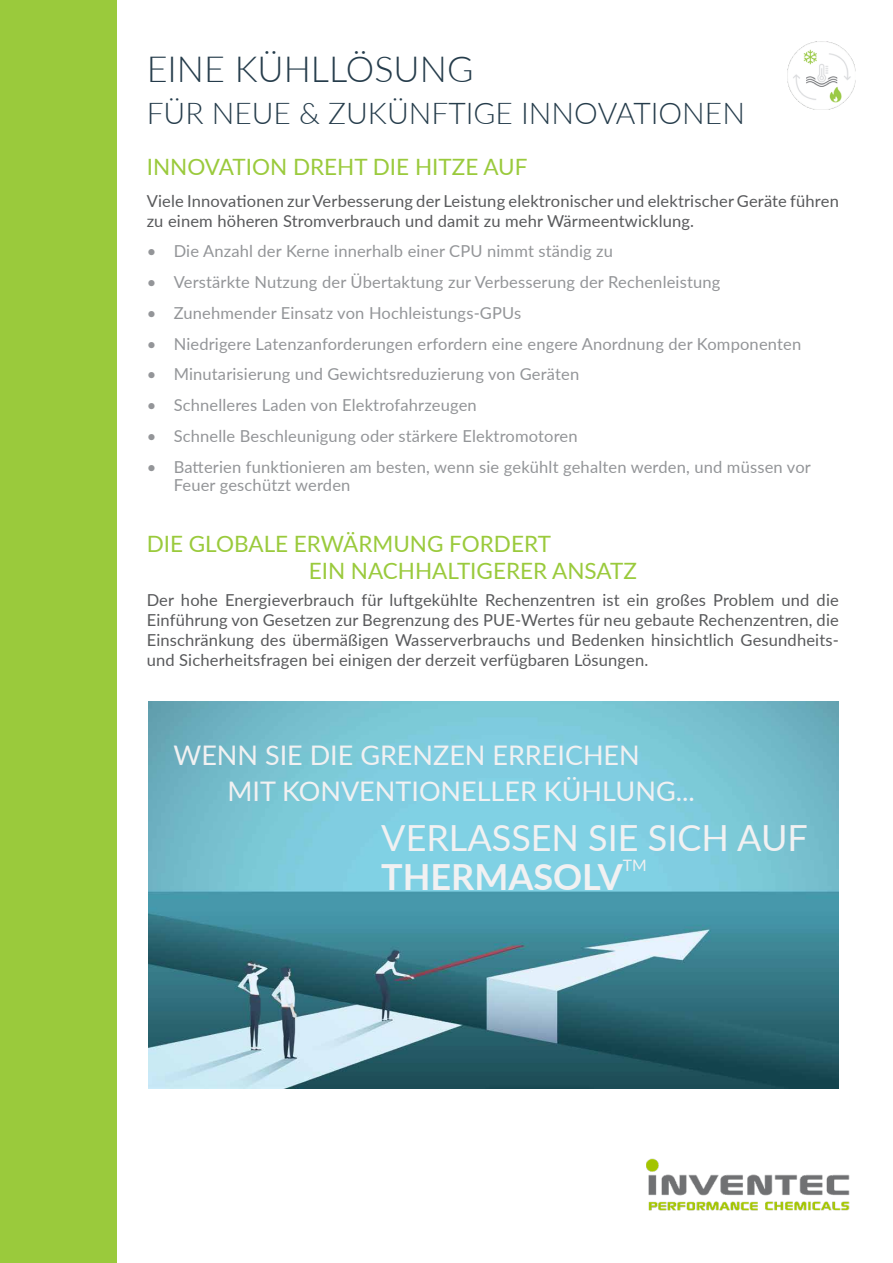
<style>
.page{position:relative;width:893px;height:1263px;background:#fff}
.page>*{position:absolute;margin:0;border:0;box-sizing:border-box;transform-origin:0 0}
.t1{font:36px "Lato";color:#f1f1f2}
.t2{font:300 36px "Lato";color:#253c4b}
.t3{font:700 36px "Lato";color:#f1f1f2}
.t4{font:300 30px "Lato";color:#253c4b}
.t5{font:27px/36px "Lato";color:#f1f1f2}
.t6{font:22.5px/27px "Lato";color:#9aca3c}
.t7{font:16.5px/18px "Lato";letter-spacing:.01em;color:#939598}
.t8{font:16.5px/19.8px "Lato";letter-spacing:.01em;color:#58595b}
.t9{font:15.75px "Lato";color:#f1f1f2}
</style>
<div class="page">
<img style="left:646px;top:1158px;width:204px;height:53px">
<div style="left:0;top:0;width:117px;height:1263px;background:#9aca3c"></div>
<img style="left:149px;top:702px;width:690px;height:387px">
<img style="left:788px;top:41px;width:68px;height:68px">
<h1 class="t2" style="left:147px;top:44px;width:328px">EINE KÜHLLÖSUNG</h1>
<h2 class="t4" style="left:147px;top:93px;width:600px">FÜR NEUE &amp; ZUKÜNFTIGE INNOVATIONEN</h2>
<h3 class="t6" style="left:147px;top:153px;width:382px">INNOVATION DREHT DIE HITZE AUF</h3>
<p class="t8" style="left:147px;top:190px;width:694px">Viele Innovationen zur Verbesserung der Leistung elektronischer und elektrischer Geräte führen zu einem höheren Stromverbrauch und damit zu mehr Wärmeentwicklung.</p>
<p class="t7" style="left:147px;top:242px;width:468px">• Die Anzahl der Kerne innerhalb einer CPU nimmt ständig zu</p>
<p class="t7" style="left:147px;top:272px;width:575px">• Verstärkte Nutzung der Übertaktung zur Verbesserung der Rechenleistung</p>
<p class="t7" style="left:147px;top:303px;width:376px">• Zunehmender Einsatz von Hochleistungs-GPUs</p>
<p class="t7" style="left:147px;top:334px;width:656px">• Niedrigere Latenzanforderungen erfordern eine engere Anordnung der Komponenten</p>
<p class="t7" style="left:147px;top:365px;width:434px">• Minutarisierung und Gewichtsreduzierung von Geräten</p>
<p class="t7" style="left:147px;top:395px;width:332px">• Schnelleres Laden von Elektrofahrzeugen</p>
<p class="t7" style="left:147px;top:426px;width:432px">• Schnelle Beschleunigung oder stärkere Elektromotoren</p>
<p class="t7" style="left:174px;top:457px;width:639px;text-indent:-27px">• Batterien funktionieren am besten, wenn sie gekühlt gehalten werden, und müssen vor<br>Feuer geschützt werden</p>
<h3 class="t6" style="left:309px;top:529px;width:330px;text-indent:-162px">DIE GLOBALE ERWÄRMUNG FORDERT<br>EIN NACHHALTIGERER ANSATZ</h3>
<p class="t8" style="left:147px;top:590px;width:694px;text-align:justify">Der hohe Energieverbrauch für luftgekühlte Rechenzentren ist ein großes Problem und die Einführung von Gesetzen zur Begrenzung des PUE-Wertes für neu gebaute Rechenzentren, die Einschränkung des übermäßigen Wasserverbrauchs und Bedenken hinsichtlich Gesundheits&shy;und Sicherheitsfragen bei einigen der derzeit verfügbaren Lösungen.</p>
<h3 class="t5" style="left:227px;top:736px;width:469px;text-indent:-54px">WENN SIE DIE GRENZEN ERREICHEN<br>MIT KONVENTIONELLER KÜHLUNG...</h3>
<h1 class="t1" style="left:381px;top:812px;width:428px">VERLASSEN SIE SICH AUF</h1>
<h1 class="t3" style="left:381px;top:851px;width:243px">THERMASOLV</h1>
<p class="t9" style="left:623px;top:854px;width:25px">TM</p>
</div>
